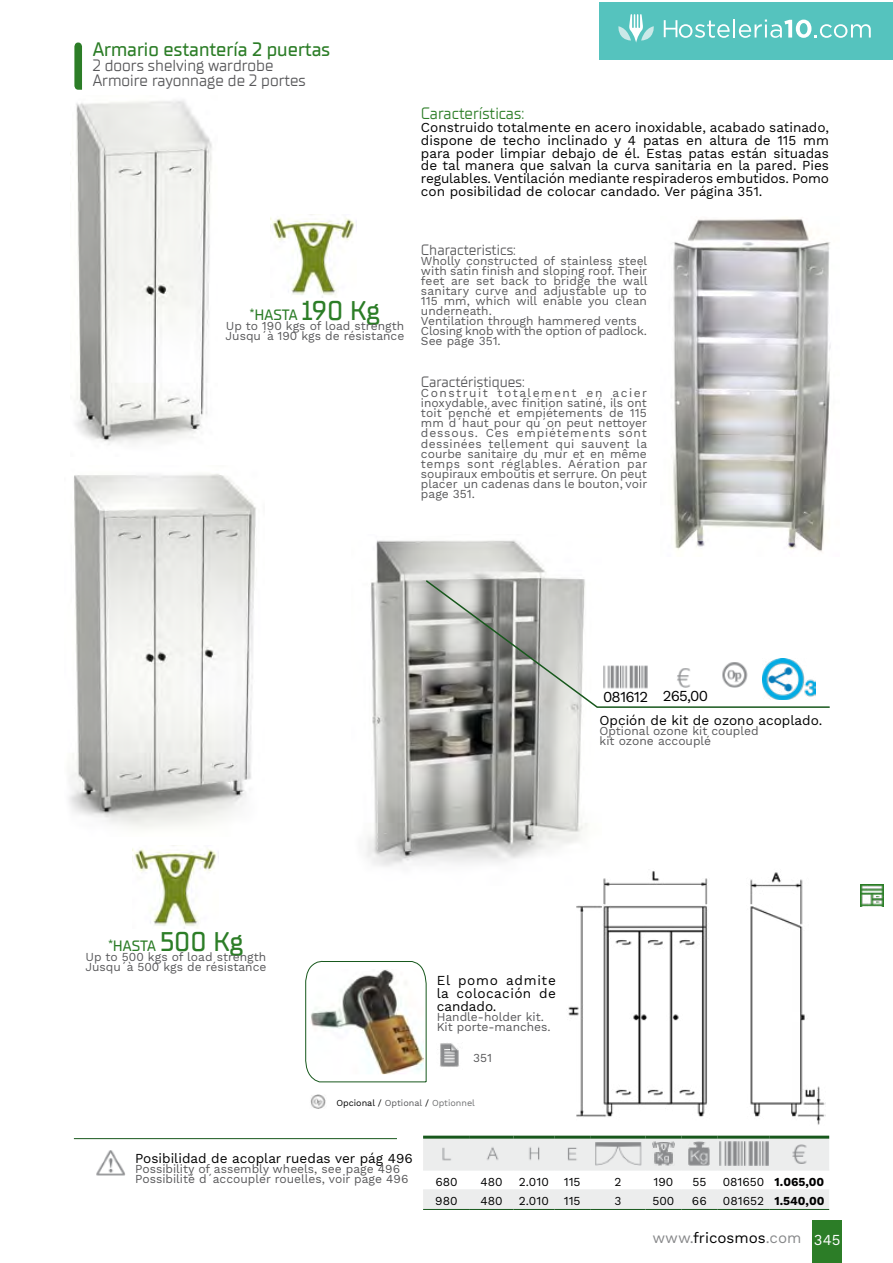
<style>
.page{position:relative;width:893px;height:1263px;background:#fff}
.page>*{position:absolute;margin:0;border:0;box-sizing:border-box;transform-origin:0 0}
.Productos_Castellano{font:500 19.5px "TT Supermolot Neue";color:#2c7d27}
.Productos_Idiomas{font:16.5px "TT Supermolot Neue";color:#58585a}
.t1{font:16.5px "TT Supermolot Neue";color:#2c7d27}
.t2{font:15px "TT Supermolot Neue";color:#58585a}
.t3{font:15px "Work Sans";color:#000}
.t4{font:500 15px "TT Supermolot Neue";letter-spacing:-.005em;color:#2c7d27}
.Textos_español{font:13.5px/12.8px "Work Sans";color:#000;text-align:justify}
.Productos_Castellano-2{font:13.5px "Work Sans";color:#000}
.Textos_Ingles_France{font:12px/10.1px "Work Sans";color:#58585a;text-align:justify}
.Textos_español-2{font:12px "Work Sans";color:#58585a}
.Celdas{font:12px "Work Sans";color:#000}
.Idiomas_Celdas{font:12px "Work Sans";color:#58585a}
.Celdas-2{font:700 12px "Work Sans";color:#000}
.t5{font:9px "Work Sans";color:#000}
.s1{font-size:27px}
.s2{color:#58585a}
.s3{color:#707172}
.s4{color:#87888a}
.s5{color:#fff}
</style>
<div class="page">
<img style="left:673px;top:219px;width:158px;height:333px">
<img style="left:366px;top:540px;width:222px;height:327px">
<svg style="left:425px;top:579px;width:405px;height:130px"></svg>
<img style="left:602px;top:666px;width:47px;height:23px">
<img style="left:675px;top:667px;width:17px;height:22px">
<img style="left:719px;top:662px;width:30px;height:25px">
<img style="left:568px;top:871px;width:258px;height:254px">
<img style="left:75px;top:100px;width:137px;height:345px">
<svg style="left:423px;top:1138px;width:406px;height:71px"></svg>
<hr style="left:423px;top:1170px;width:47px;height:1px;background:#eceded">
<hr style="left:470px;top:1170px;width:43px;height:1px;background:#eceded">
<hr style="left:513px;top:1170px;width:41px;height:1px;background:#eceded">
<hr style="left:554px;top:1170px;width:36px;height:1px;background:#eceded">
<hr style="left:590px;top:1170px;width:55px;height:1px;background:#eceded">
<hr style="left:645px;top:1170px;width:36px;height:1px;background:#eceded">
<hr style="left:681px;top:1170px;width:36px;height:1px;background:#eceded">
<hr style="left:717px;top:1170px;width:53px;height:1px;background:#eceded">
<hr style="left:770px;top:1170px;width:59px;height:1px;background:#eceded">
<hr style="left:554px;top:1135px;width:36px;height:3px;background:#17581c">
<hr style="left:590px;top:1135px;width:55px;height:3px;background:#17581c">
<hr style="left:645px;top:1135px;width:36px;height:3px;background:#17581c">
<hr style="left:681px;top:1135px;width:36px;height:3px;background:#17581c">
<hr style="left:717px;top:1135px;width:53px;height:3px;background:#17581c">
<hr style="left:770px;top:1135px;width:59px;height:3px;background:#17581c">
<hr style="left:423px;top:1135px;width:47px;height:3px;background:#17581c">
<hr style="left:470px;top:1135px;width:43px;height:3px;background:#17581c">
<hr style="left:513px;top:1135px;width:41px;height:3px;background:#17581c">
<hr style="left:423px;top:1189px;width:47px;height:1px;background:#eceded">
<hr style="left:470px;top:1189px;width:43px;height:1px;background:#eceded">
<hr style="left:513px;top:1189px;width:41px;height:1px;background:#eceded">
<hr style="left:554px;top:1189px;width:36px;height:1px;background:#eceded">
<hr style="left:590px;top:1189px;width:55px;height:1px;background:#eceded">
<hr style="left:645px;top:1189px;width:36px;height:1px;background:#eceded">
<hr style="left:681px;top:1189px;width:36px;height:1px;background:#eceded">
<hr style="left:717px;top:1189px;width:53px;height:1px;background:#eceded">
<hr style="left:770px;top:1189px;width:59px;height:1px;background:#eceded">
<hr style="left:423px;top:1209px;width:47px;height:1px;background:#17581c">
<hr style="left:470px;top:1209px;width:43px;height:1px;background:#17581c">
<hr style="left:513px;top:1209px;width:41px;height:1px;background:#17581c">
<hr style="left:554px;top:1209px;width:36px;height:1px;background:#17581c">
<hr style="left:590px;top:1209px;width:55px;height:1px;background:#17581c">
<hr style="left:645px;top:1209px;width:36px;height:1px;background:#17581c">
<hr style="left:681px;top:1209px;width:36px;height:1px;background:#17581c">
<hr style="left:717px;top:1209px;width:53px;height:1px;background:#17581c">
<hr style="left:770px;top:1209px;width:59px;height:1px;background:#17581c">
<img style="left:436px;top:1141px;width:21px;height:25px">
<img style="left:481px;top:1141px;width:21px;height:25px">
<img style="left:523px;top:1141px;width:21px;height:25px">
<img style="left:562px;top:1141px;width:21px;height:25px">
<img style="left:594px;top:1141px;width:47px;height:25px">
<img style="left:653px;top:1141px;width:21px;height:25px">
<img style="left:689px;top:1141px;width:21px;height:25px">
<img style="left:719px;top:1141px;width:49px;height:25px">
<img style="left:792px;top:1143px;width:15px;height:21px">
<img style="left:69px;top:474px;width:187px;height:355px">
<div style="left:812px;top:1220px;width:30px;height:43px;background:#2c7d27"></div>
<img style="left:860px;top:884px;width:23px;height:23px">
<img style="left:96px;top:1150px;width:29px;height:25px">
<img style="left:271px;top:214px;width:86px;height:83px">
<img style="left:133px;top:845px;width:86px;height:83px">
<hr style="left:74px;top:1138px;width:323px;height:1px;background:#17581c">
<svg style="left:74px;top:43px;width:8px;height:47px"></svg>
<img style="left:762px;top:658px;width:54px;height:41px">
<img style="left:310px;top:1094px;width:16px;height:15px">
<img style="left:440px;top:1043px;width:19px;height:24px">
<svg style="left:305px;top:960px;width:122px;height:123px"></svg>
<div style="left:599px;top:3px;width:294px;height:57px;background:#55c3be"></div>
<svg style="left:664px;top:19px;width:207px;height:19px"></svg>
<svg style="left:618px;top:14px;width:36px;height:29px"></svg>
<p class="Productos_Castellano" style="left:93px;top:38px;width:239px">Armario estantería 2 puertas</p>
<p class="Productos_Idiomas" style="left:93px;top:56px;width:182px">2 doors shelving wardrobe</p>
<p class="Productos_Idiomas" style="left:93px;top:71px;width:215px">Armoire rayonnage de 2 portes</p>
<p class="t1" style="left:421px;top:104px;width:105px">Características:</p>
<p class="Textos_español" style="left:421px;top:122px;width:410px">Construido totalmente en acero inoxidable, acabado satinado, dispone de techo inclinado y 4 patas en altura de 115 mm para poder limpiar debajo de él. Estas patas están situadas de tal manera que salvan la curva sanitaria en la pared. Pies regulables. Ventilación mediante respiraderos embutidos. Pomo con posibilidad de colocar candado. Ver página 351.</p>
<p class="t4" style="left:250px;top:306px;width:131px"><sup>*</sup>HASTA <span class="s1">190 Kg</span></p>
<p class="Textos_Ingles_France" style="left:226px;top:321px;width:180px">Up to 190 kgs of load strength</p>
<p class="Textos_Ingles_France" style="left:226px;top:331px;width:180px">Jusqu´à 190 kgs de résistance</p>
<p class="t2" style="left:421px;top:241px;width:96px">Characteristics:</p>
<p class="Textos_Ingles_France" style="left:421px;top:256px;width:228px">Wholly constructed of stainless steel with satin finish and sloping roof. Their feet are set back to bridge the wall sanitary curve and adjustable up to 115 mm, which will enable you clean underneath.</p>
<p class="Textos_Ingles_France" style="left:421px;top:316px;width:217px">Ventilation through hammered vents</p>
<p class="Textos_Ingles_France" style="left:421px;top:326px;width:227px">Closing knob with the option of padlock.<br>See page 351.</p>
<p class="t2" style="left:421px;top:373px;width:105px">Caractéristiques:</p>
<p class="Textos_Ingles_France" style="left:421px;top:389px;width:228px">Construit totalement en acier inoxydable, avec finition satiné, ils ont toit penché et empiétements de 115 mm d´haut pour qu´on peut nettoyer dessous. Ces empiétements sont dessinées tellement qui sauvent la courbe sanitaire du mur et en même temps sont réglables. Aération par soupiraux emboutis et serrure. On peut placer un cadenas dans le bouton, voir page 351.</p>
<p class="t4" style="left:108px;top:936px;width:137px"><sup>*</sup>HASTA <span class="s1">500 Kg</span></p>
<p class="Textos_Ingles_France" style="left:86px;top:952px;width:182px">Up to 500 kgs of load strength</p>
<p class="Textos_Ingles_France" style="left:85px;top:962px;width:182px">Jusqu´à 500 kgs de résistance</p>
<p class="t3" style="left:603px;top:688px;width:47px">081612</p>
<p class="t3" style="left:663px;top:687px;width:47px">265,00</p>
<p class="Productos_Castellano-2" style="left:600px;top:712px;width:224px">Opción de kit de ozono acoplado.</p>
<p class="Idiomas_Celdas" style="left:600px;top:724px;width:161px">Optional ozone kit coupled</p>
<p class="Idiomas_Celdas" style="left:600px;top:734px;width:113px">kit ozone accouplé</p>
<p class="Textos_español" style="left:437px;top:975px;width:121px">El pomo admite la colocación de candado.</p>
<p class="Textos_español-2" style="left:437px;top:1010px;width:109px">Handle-holder kit.</p>
<p class="Textos_español-2" style="left:437px;top:1020px;width:116px">Kit porte-manches.</p>
<p class="Textos_español-2" style="left:473px;top:1051px;width:20px">351</p>
<p class="t5" style="left:336px;top:1097px;width:140px">Opcional / <span class="s2">Optional</span> / <span class="s3">Optionnel</span></p>
<p class="Textos_español" style="left:135px;top:1152px;width:279px">Posibilidad de acoplar ruedas ver pág 496</p>
<p class="Textos_español-2" style="left:135px;top:1161px;width:266px">Possibility of assembly wheels, see page 496</p>
<p class="Textos_español-2" style="left:135px;top:1171px;width:275px">Possibilité d´accoupler rouelles, voir page 496</p>
<p class="Celdas" style="left:435px;top:1174px;width:24px">680</p>
<p class="Celdas" style="left:481px;top:1174px;width:24px">480</p>
<p class="Celdas" style="left:519px;top:1174px;width:31px">2.010</p>
<p class="Celdas" style="left:564px;top:1174px;width:18px">115</p>
<p class="Celdas" style="left:614px;top:1174px;width:8px">2</p>
<p class="Celdas" style="left:654px;top:1174px;width:21px">190</p>
<p class="Celdas" style="left:692px;top:1174px;width:15px">55</p>
<p class="Celdas" style="left:723px;top:1174px;width:43px">081650</p>
<p class="Celdas-2" style="left:775px;top:1174px;width:51px">1.065,00</p>
<p class="Celdas" style="left:435px;top:1194px;width:24px">980</p>
<p class="Celdas" style="left:481px;top:1194px;width:24px">480</p>
<p class="Celdas" style="left:519px;top:1194px;width:31px">2.010</p>
<p class="Celdas" style="left:564px;top:1194px;width:18px">115</p>
<p class="Celdas" style="left:614px;top:1194px;width:8px">3</p>
<p class="Celdas" style="left:652px;top:1194px;width:23px">500</p>
<p class="Celdas" style="left:692px;top:1194px;width:16px">66</p>
<p class="Celdas" style="left:723px;top:1194px;width:43px">081652</p>
<p class="Celdas-2" style="left:774px;top:1194px;width:52px">1.540,00</p>
<p class="t3" style="left:652px;top:1229px;width:190px"><span class="s4">www.</span>fricosmos<span class="s4">.com</span> <span class="s5">345</span></p>
</div>
